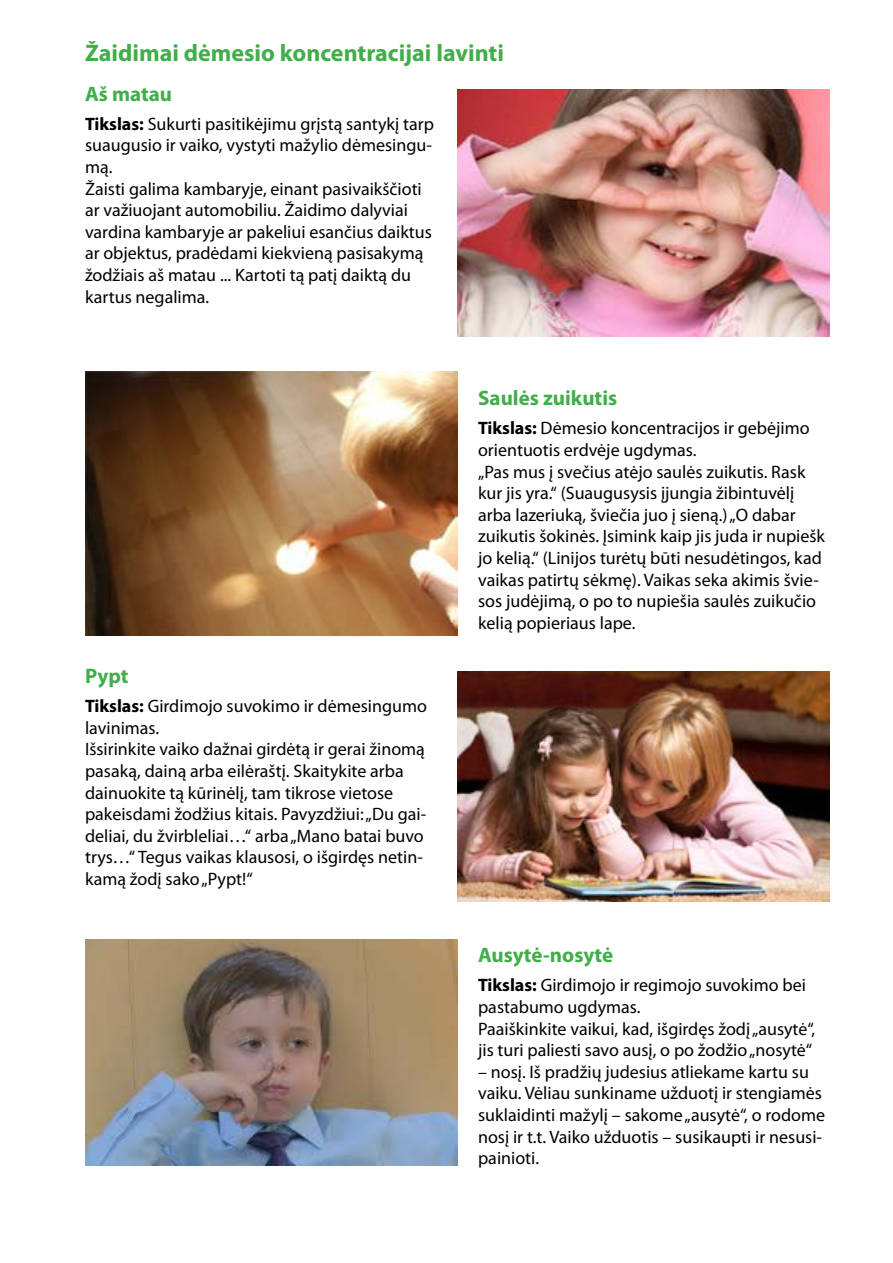
<style>
.page{position:relative;width:893px;height:1263px;background:#fff}
.page>*{position:absolute;margin:0;border:0;box-sizing:border-box;transform-origin:0 0}
.t1{font:700 24px "Myriad Pro";color:#40ae49}
.t2{font:700 21px "Myriad Pro";color:#40ae49}
.t3{font:18px/21.6px "Myriad Pro";color:#000}
.s1{font-weight:700}
</style>
<div class="page">
<img style="left:457px;top:89px;width:372px;height:248px">
<img style="left:85px;top:372px;width:372px;height:264px">
<img style="left:457px;top:672px;width:372px;height:229px">
<img style="left:85px;top:939px;width:372px;height:226px">
<h1 class="t1" style="left:85px;top:37px;width:420px">Žaidimai dėmesio koncentracijai lavinti</h1>
<p class="t2" style="left:85px;top:80px;width:89px">Aš matau</p>
<p class="t3" style="left:85px;top:113px;width:351px"><span class="s1">Tikslas:</span> Sukurti pasitikėjimu grįstą santykį tarp suaugusio ir vaiko, vystyti mažylio dėmesingu&shy;mą.<br>Žaisti galima kambaryje, einant pasivaikščioti ar važiuojant automobiliu. Žaidimo dalyviai vardina kambaryje ar pakeliui esančius daiktus ar objektus, pradėdami kiekvieną pasisakymą žodžiais aš matau ... Kartoti tą patį daiktą du kartus negalima.</p>
<p class="t2" style="left:85px;top:662px;width:45px">Pypt</p>
<p class="t3" style="left:85px;top:695px;width:343px"><span class="s1">Tikslas:</span> Girdimojo suvokimo ir dėmesingumo lavinimas.<br>Išsirinkite vaiko dažnai girdėtą ir gerai žinomą pasaką, dainą arba eilėraštį. Skaitykite arba dainuokite tą kūrinėlį, tam tikrose vietose pakeisdami žodžius kitais. Pavyzdžiui: „Du gai&shy;deliai, du žvirbleliai…“ arba „Mano batai buvo trys…“ Tegus vaikas klausosi, o išgirdęs netin&shy;kamą žodį sako „Pypt!“</p>
<p class="t2" style="left:478px;top:384px;width:141px">Saulės zuikutis</p>
<p class="t3" style="left:478px;top:417px;width:348px"><span class="s1">Tikslas:</span> Dėmesio koncentracijos ir gebėjimo orientuotis erdvėje ugdymas.<br>„Pas mus į svečius atėjo saulės zuikutis. Rask kur jis yra.“ (Suaugusysis įjungia žibintuvėlį arba lazeriuką, šviečia juo į sieną.) „O dabar zuikutis šokinės. Įsimink kaip jis juda ir nupiešk jo kelią.“ (Linijos turėtų būti nesudėtingos, kad vaikas patirtų sėkmę). Vaikas seka akimis švie&shy;sos judėjimą, o po to nupiešia saulės zuikučio kelią popieriaus lape.</p>
<p class="t2" style="left:478px;top:941px;width:137px">Ausytė-nosytė</p>
<p class="t3" style="left:478px;top:974px;width:339px"><span class="s1">Tikslas:</span> Girdimojo ir regimojo suvokimo bei pastabumo ugdymas.<br>Paaiškinkite vaikui, kad, išgirdęs žodį „ausytė“, jis turi paliesti savo ausį, o po žodžio „nosytė“</p>
<p class="t3" style="left:478px;top:1061px;width:349px">– nosį. Iš pradžių judesius atliekame kartu su vaiku. Vėliau sunkiname užduotį ir stengiamės suklaidinti mažylį – sakome „ausytė“, o rodome nosį ir t.t. Vaiko užduotis – susikaupti ir nesusi&shy;painioti.</p>
</div>
